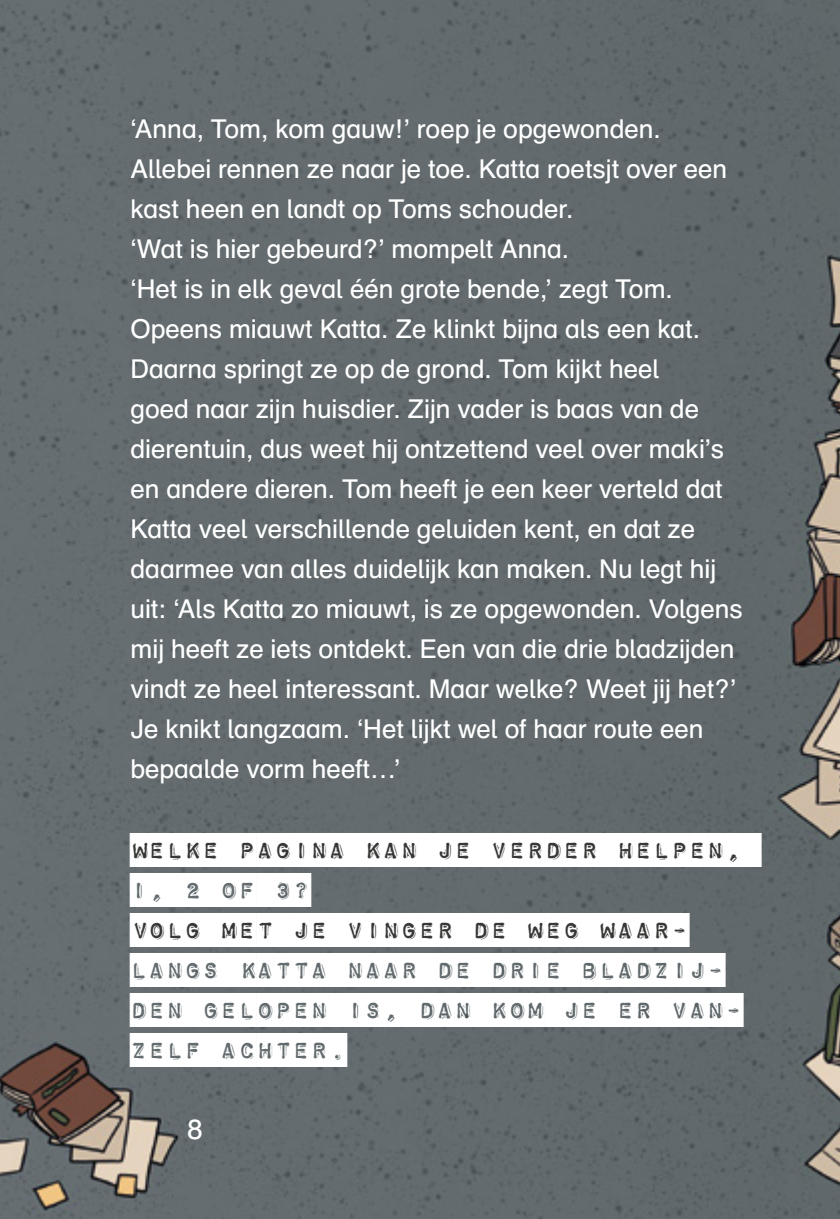
<style>
.page{position:relative;width:840px;height:1219px;background:#fff}
.page>*{position:absolute;margin:0;border:0;box-sizing:border-box;transform-origin:0 0}
.t1{font:28px "Schulbuch Nord Pro";color:#fff}
._6_2_Grundschrift{font:26px/40px "Schulbuch Nord Pro";color:#fff}
._6_4_Labelschrift_IN{font:800 24px/40px "Chromosome Reversed";color:#fff}
</style>
<div class="page">
<div style="left:0;top:0;width:839px;height:1219px;background:#636b6e"></div>
<div style="left:130px;top:834px;width:612px;height:32px;background:#383937"></div>
<div style="left:130px;top:914px;width:558px;height:32px;background:#383937"></div>
<p class="_6_2_Grundschrift" style="left:130px;top:108px;width:531px">‘Anna, Tom, kom gauw!’ roep je opgewonden.</p>
<p class="_6_2_Grundschrift" style="left:130px;top:148px;width:598px">Allebei rennen ze naar je toe. Katta roetsjt over een kast heen en landt op Toms schouder.</p>
<p class="_6_2_Grundschrift" style="left:130px;top:228px;width:440px">‘Wat is hier gebeurd?’ mompelt Anna.</p>
<p class="_6_2_Grundschrift" style="left:130px;top:268px;width:543px">‘Het is in elk geval één grote bende,’ zegt Tom.</p>
<p class="_6_2_Grundschrift" style="left:130px;top:308px;width:613px">Opeens miauwt Katta. Ze klinkt bijna als een kat.<br>Daarna springt ze op de grond. Tom kijkt heel<br>goed naar zijn huisdier. Zijn vader is baas van de dierentuin, dus weet hij ontzettend veel over maki’s en andere dieren. Tom heeft je een keer verteld dat Katta veel verschillende geluiden kent, en dat ze daarmee van alles duidelijk kan maken. Nu legt hij uit: ‘Als Katta zo miauwt, is ze opgewonden. Volgens mij heeft ze iets ontdekt. Een van die drie bladzijden vindt ze heel interessant. Maar welke? Weet jij het?’</p>
<p class="_6_2_Grundschrift" style="left:130px;top:708px;width:574px">Je knikt langzaam. ‘Het lijkt wel of haar route een bepaalde vorm heeft…’</p>
<p class="_6_4_Labelschrift_IN" style="left:130px;top:830px;width:614px">WELKE PAGINA KAN JE VERDER HELPEN,<br>1, 2 OF 3?</p>
<p class="_6_4_Labelschrift_IN" style="left:130px;top:910px;width:615px">VOLG MET JE VINGER DE WEG WAAR-<br>LANGS KATTA NAAR DE DRIE BLADZIJ-<br>DEN GELOPEN IS, DAN KOM JE ER VAN-<br>ZELF ACHTER.</p>
<p class="t1" style="left:187px;top:1109px;width:17px">8</p>
</div>
